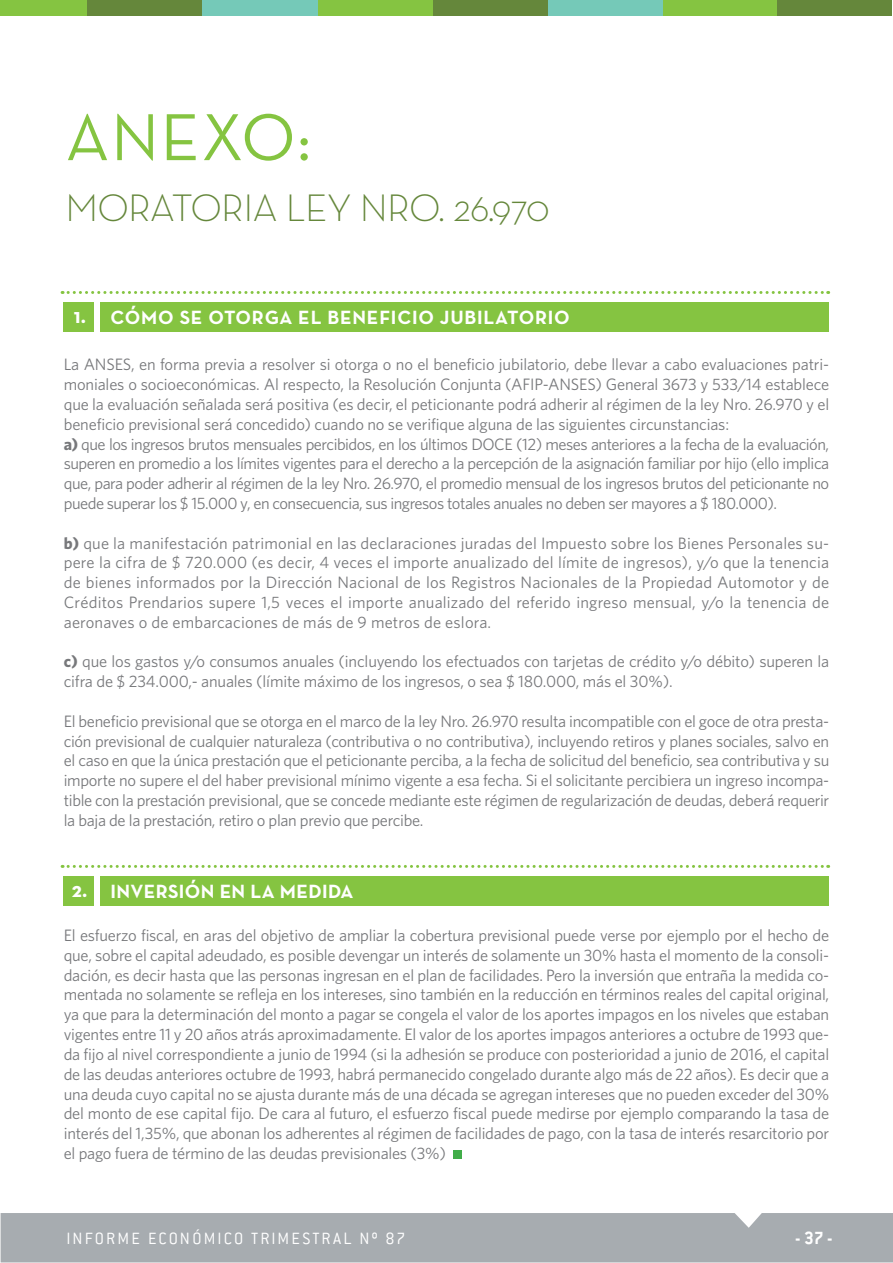
<style>
.page{position:relative;width:893px;height:1263px;background:#fff}
.page>*{position:absolute;margin:0;border:0;box-sizing:border-box;transform-origin:0 0}
.t1{font:67.5px "Neutra Text";letter-spacing:.02em;color:#85c441}
.t2{font:300 39px "Neutra Text";letter-spacing:-.02em;color:#65873b}
.t3{font:700 19.5px "Neutra Text";letter-spacing:.02em;color:#fff}
.t4{font:700 19.5px "Conduit ITC";color:#fff}
.t5{font:300 18px "Conduit ITC";letter-spacing:.115em;color:#fff}
.t6{font:16.5px/19.8px "Whitney";letter-spacing:-.015em;color:#77787b;text-align:justify}
.s1{font-size:21px}
.s2{font-weight:700}
</style>
<div class="page">
<div style="left:1px;top:1213px;width:892px;height:49px;background:#a7acb0"></div>
<div style="left:777px;top:1px;width:115px;height:15px;background:#65873b"></div>
<div style="left:662px;top:1px;width:115px;height:15px;background:#85c441"></div>
<div style="left:548px;top:1px;width:114px;height:15px;background:#75c9b8"></div>
<div style="left:433px;top:1px;width:115px;height:15px;background:#65873b"></div>
<div style="left:318px;top:1px;width:115px;height:15px;background:#85c441"></div>
<div style="left:87px;top:1px;width:115px;height:15px;background:#65873b"></div>
<div style="left:0;top:1px;width:87px;height:15px;background:#85c441"></div>
<div style="left:202px;top:1px;width:116px;height:15px;background:#75c9b8"></div>
<div style="left:63px;top:302px;width:31px;height:30px;background:#85c441"></div>
<div style="left:100px;top:302px;width:729px;height:30px;background:#85c441"></div>
<svg style="left:62px;top:291px;width:767px;height:3px"></svg>
<div style="left:63px;top:876px;width:31px;height:30px;background:#85c441"></div>
<div style="left:100px;top:876px;width:729px;height:30px;background:#85c441"></div>
<svg style="left:62px;top:865px;width:767px;height:3px"></svg>
<div style="left:453px;top:1150px;width:8px;height:9px;background:#41ad49"></div>
<h1 class="t1" style="left:65px;top:96px;width:247px">ANEXO:</h1>
<h2 class="t2" style="left:65px;top:184px;width:56px">MORATORIA</h2>
<h2 class="t2" style="left:286px;top:184px;width:265px">LEY NRO. 26.970</h2>
<p class="t3" style="left:74px;top:305px;width:68px"><span class="s1">1.</span> CÓMO</p>
<p class="t3" style="left:180px;top:305px;width:44px">SE OTOR</p>
<p class="t3" style="left:265px;top:305px;width:76px">GA EL BENEFICIO</p>
<p class="t3" style="left:440px;top:305px;width:81px">JUBI LATORIO</p>
<p class="t6" style="left:64px;top:354px;width:767px;text-align:left">La ANSES, en forma previa a resolver si otorga o no el beneficio jubilatorio, debe llevar a cabo evaluaciones patri&shy;moniales o socioeconómicas. Al respecto, la Resolución Conjunta (AFIP-ANSES) General 3673 y 533/14 establece que la evaluación señalada será positiva (es decir, el peticionante podrá adherir al régimen de la ley Nro. 26.970 y el beneficio previsional será concedido) cuando no se verifique alguna de las siguientes circunstancias:<br><span class="s2">a)</span> que los ingresos brutos mensuales percibidos, en los últimos DOCE (12) meses anteriores a la fecha de la evaluación, superen en promedio a los límites vigentes para el derecho a la percepción de la asignación familiar por hijo (ello implica que, para poder adherir al régimen de la ley Nro. 26.970, el promedio mensual de los ingresos brutos del peticionante no puede superar los $ 15.000 y, en consecuencia, sus ingresos totales anuales no deben ser mayores a $ 180.000).</p>
<p class="t6" style="left:64px;top:532px;width:767px"><span class="s2">b)</span> que la manifestación patrimonial en las declaraciones juradas del Impuesto sobre los Bienes Personales su&shy;pere la cifra de $ 720.000 (es decir, 4 veces el importe anualizado del límite de ingresos), y/o que la tenencia de bienes informados por la Dirección Nacional de los Registros Nacionales de la Propiedad Automotor y de Créditos Prendarios supere 1,5 veces el importe anualizado del referido ingreso mensual, y/o la tenencia de aeronaves o de embarcaciones de más de 9 metros de eslora.</p>
<p class="t6" style="left:64px;top:651px;width:767px"><span class="s2">c)</span> que los gastos y/o consumos anuales (incluyendo los efectuados con tarjetas de crédito y/o débito) superen la cifra de $ 234.000,- anuales (límite máximo de los ingresos, o sea $ 180.000, más el 30%).</p>
<p class="t6" style="left:64px;top:711px;width:767px">El beneficio previsional que se otorga en el marco de la ley Nro. 26.970 resulta incompatible con el goce de otra presta&shy;ción previsional de cualquier naturaleza (contributiva o no contributiva), incluyendo retiros y planes sociales, salvo en el caso en que la única prestación que el peticionante perciba, a la fecha de solicitud del beneficio, sea contributiva y su importe no supere el del haber previsional mínimo vigente a esa fecha. Si el solicitante percibiera un ingreso incompa&shy;tible con la prestación previsional, que se concede mediante este régimen de regularización de deudas, deberá requerir la baja de la prestación, retiro o plan previo que percibe.</p>
<p class="t3" style="left:72px;top:879px;width:283px"><span class="s1">2.</span> INVERSIÓN EN LA MEDIDA</p>
<p class="t6" style="left:64px;top:925px;width:767px">El esfuerzo fiscal, en aras del objetivo de ampliar la cobertura previsional puede verse por ejemplo por el hecho de que, sobre el capital adeudado, es posible devengar un interés de solamente un 30% hasta el momento de la consoli&shy;dación, es decir hasta que las personas ingresan en el plan de facilidades. Pero la inversión que entraña la medida co&shy;mentada no solamente se refleja en los intereses, sino también en la reducción en términos reales del capital original, ya que para la determinación del monto a pagar se congela el valor de los aportes impagos en los niveles que estaban vigentes entre 11 y 20 años atrás aproximadamente. El valor de los aportes impagos anteriores a octubre de 1993 que&shy;da fijo al nivel correspondiente a junio de 1994 (si la adhesión se produce con posterioridad a junio de 2016, el capital de las deudas anteriores octubre de 1993, habrá permanecido congelado durante algo más de 22 años). Es decir que a una deuda cuyo capital no se ajusta durante más de una década se agregan intereses que no pueden exceder del 30% del monto de ese capital fijo. De cara al futuro, el esfuerzo fiscal puede medirse por ejemplo comparando la tasa de interés del 1,35%, que abonan los adherentes al régimen de facilidades de pago, con la tasa de interés resarcitorio por el pago fuera de término de las deudas previsionales (3%)</p>
<p class="t5" style="left:66px;top:1228px;width:340px">INFORME ECONÓMICO TRIMESTRAL Nº 87</p>
<p class="t4" style="left:795px;top:1227px;width:39px">- 37 -</p>
</div>
